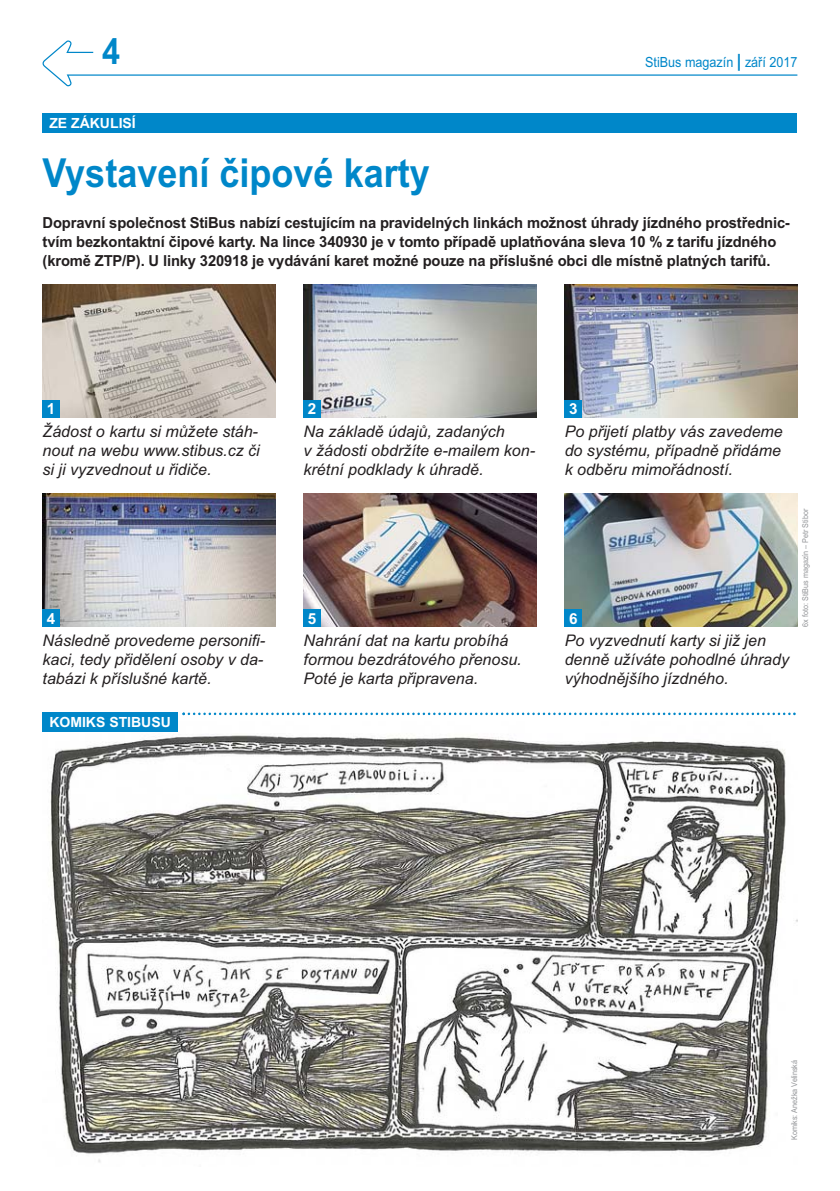
<style>
.page{position:relative;width:840px;height:1191px;background:#fff}
.page>*{position:absolute;margin:0;border:0;box-sizing:border-box;transform-origin:0 0}
.t1{font:700 40px "Arial";color:#0087c9;scale:.9 1}
.t2{font:700 36px "Arial";color:#0087c9;scale:.9 1}
.t3{font:italic 16px/19px "Arial";color:#231f20;text-align:justify}
.t4{font:700 15.2px/19px "Arial";letter-spacing:-.01em;color:#231f20}
.t5{font:700 15.2px "Arial";color:#fff}
.t6{font:700 14px "Arial";color:#fff}
.t7{font:14px "Arial";color:#0087c9;scale:.9 1}
.t8{font:8px "Arial";color:#939598;scale:.9 1}
.s1{font-weight:700;font-size:18px}
</style>
<div class="page">
<img style="left:43px;top:731px;width:754px;height:432px">
<svg style="left:42px;top:40px;width:755px;height:46px"></svg>
<div style="left:43px;top:712px;width:135px;height:19px;background:#0087c9"></div>
<svg style="left:182px;top:712px;width:613px;height:3px"></svg>
<div style="left:43px;top:114px;width:754px;height:19px;background:#0087c9"></div>
<img style="left:43px;top:285px;width:232px;height:133px">
<div style="left:43px;top:401px;width:17px;height:17px;background:#0087c9"></div>
<img style="left:303px;top:285px;width:233px;height:133px">
<div style="left:303px;top:401px;width:17px;height:17px;background:#0087c9"></div>
<img style="left:564px;top:285px;width:233px;height:133px">
<div style="left:564px;top:401px;width:17px;height:17px;background:#0087c9"></div>
<img style="left:43px;top:494px;width:232px;height:133px">
<div style="left:43px;top:610px;width:17px;height:17px;background:#0087c9"></div>
<img style="left:303px;top:494px;width:233px;height:133px">
<div style="left:303px;top:610px;width:17px;height:17px;background:#0087c9"></div>
<img style="left:564px;top:494px;width:233px;height:133px">
<div style="left:564px;top:610px;width:17px;height:17px;background:#0087c9"></div>
<h2 class="t2" style="left:102px;top:38px;width:22px">4</h2>
<p class="t6" style="left:49px;top:118px;width:88px">ZE ZÁKULISÍ</p>
<h1 class="t1" style="left:43px;top:158px;width:431px">Vystavení čipové karty</h1>
<p class="t7" style="left:644px;top:57px;width:171px">StiBus magazín <span class="s1">|</span> září 2017</p>
<p class="t4" style="left:43px;top:214px;width:748px">Dopravní společnost StiBus nabízí cestujícím na pravidelných linkách možnost úhrady jízdného prostřednic&shy;tvím bezkontaktní čipové karty. Na lince 340930 je v tomto případě uplatňována sleva 10 % z tarifu jízdného (kromě ZTP/P). U linky 320918 je vydávání karet možné pouze na příslušné obci dle místně platných tarifů.</p>
<p class="t5" style="left:47px;top:403px;width:10px">1</p>
<p class="t5" style="left:308px;top:403px;width:10px">2</p>
<p class="t5" style="left:568px;top:403px;width:10px">3</p>
<p class="t3" style="left:43px;top:422px;width:218px">Žádost o kartu si můžete stáh&shy;nout na webu www.stibus.cz či si ji vyzvednout u řidiče.</p>
<p class="t3" style="left:303px;top:422px;width:233px;text-align:left">Na základě údajů, zadaných<br>v žádosti obdržíte e-mailem kon&shy;krétní podklady k úhradě.</p>
<p class="t3" style="left:564px;top:422px;width:219px">Po přijetí platby vás zavedeme do systému, případně přidáme k odběru mimořádností.</p>
<p class="t5" style="left:47px;top:612px;width:10px">4</p>
<p class="t5" style="left:308px;top:612px;width:10px">5</p>
<p class="t5" style="left:568px;top:612px;width:10px">6</p>
<p class="t8" style="left:801px;top:627px;width:133px;rotate:-90deg">6x foto: StiBus magazín – Petr Stibor</p>
<p class="t3" style="left:43px;top:631px;width:224px">Následně provedeme personifi&shy;kaci, tedy přidělení osoby v da&shy;tabázi k příslušné kartě.</p>
<p class="t3" style="left:303px;top:631px;width:219px;text-align:left">Nahrání dat na kartu probíhá formou bezdrátového přenosu.<br>Poté je karta připravena.</p>
<p class="t3" style="left:564px;top:631px;width:226px;text-align:left">Po vyzvednutí karty si již jen denně užíváte pohodlné úhrady výhodnějšího jízdného.</p>
<p class="t6" style="left:49px;top:716px;width:123px">KOMIKS STIBUSU</p>
<p class="t8" style="left:790px;top:1140px;width:90px;rotate:-90deg">Komiks: Anežka Velinská</p>
</div>
